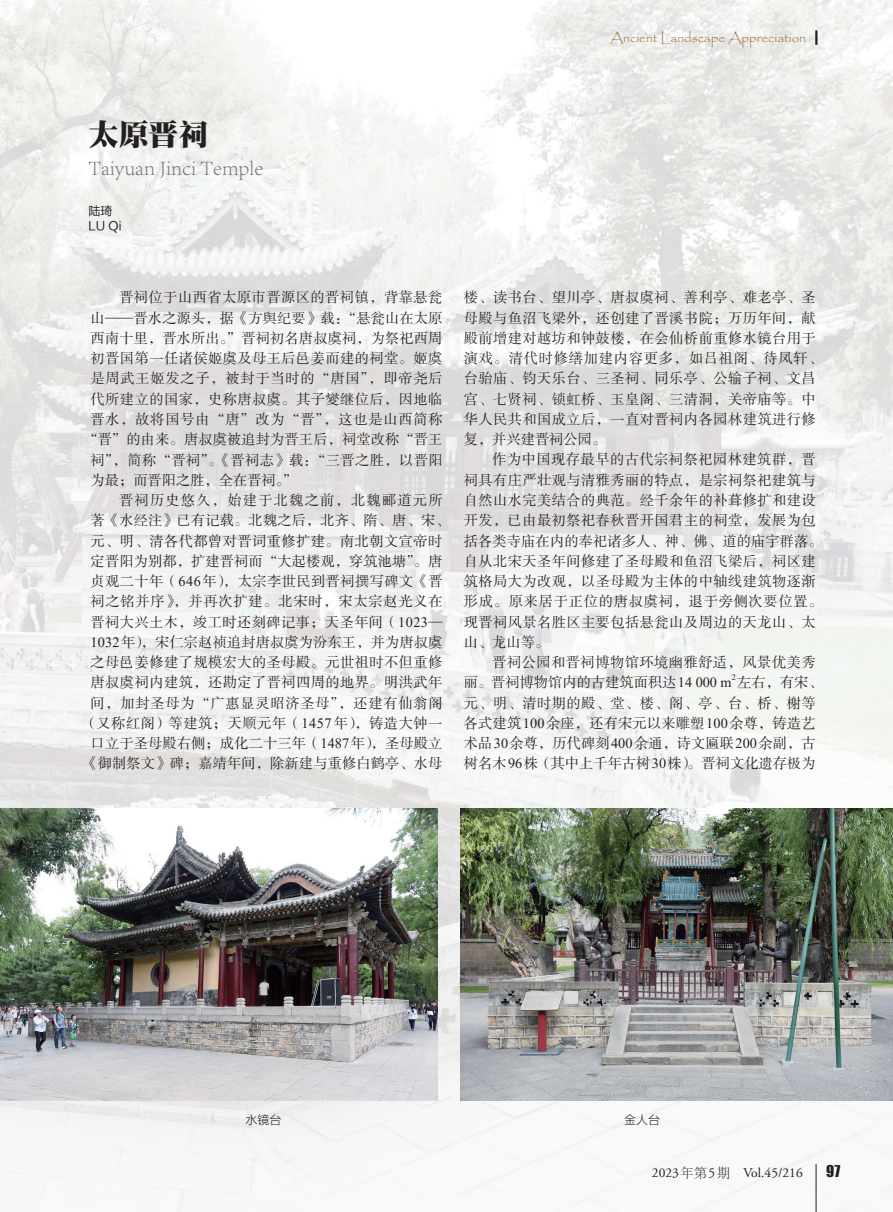
<style>
.page{position:relative;width:893px;height:1212px;background:#fff}
.page>*{position:absolute;margin:0;border:0;box-sizing:border-box;transform-origin:0 0}
.t1{font:30px "DFP Song W12";color:#231f20}
.t2{font:300 21px "Adobe Song Std";color:#797473}
.t3{font:15px "Impact";color:#231f20}
.t4{font:14.25px/20.2px "FZSSK GBK1 0";letter-spacing:.03em;color:#231f20}
.t5{font:14.25px "FZSSK GBK1 0";letter-spacing:.01em;color:#231f20}
.t6{font:14.25px "FZSSK GBK1 0";letter-spacing:.05em;color:#231f20}
.t7{font:14.25px "FZSSK GBK1 0";letter-spacing:.085em;color:#231f20}
.t8{font:14.25px "FZSSK GBK1 0";color:#231f20}
.t9{font:13.5px "Papyrus";letter-spacing:-.005em;color:#a3784c}
.t10{font:13.5px "Adobe Garamond LT";color:#231f20}
.t11{font:12px/14.4px "FZLTHK GBK1 0";color:#231f20}
.t12{font:12px "FZLTKHK GBK1 0";color:#231f20}
.t13{font:8.25px "Times New Roman";color:#231f20}
.s1{font-family:"Times New Roman"}
.s2{font-family:"Adobe Song Std";font-weight:300}
</style>
<div class="page">
<img style="left:0;top:0;width:893px;height:1212px">
<img style="left:0;top:808px;width:438px;height:292px">
<img style="left:461px;top:808px;width:432px;height:292px">
<svg style="left:815px;top:30px;width:2px;height:15px"></svg>
<hr style="left:816px;top:1164px;width:1px;height:48px;background:#231f20">
<p class="t9" style="left:610px;top:30px;width:198px">Ancient Landscape Appreciation</p>
<h1 class="t1" style="left:88px;top:119px;width:121px">太原晋祠</h1>
<h2 class="t2" style="left:88px;top:156px;width:176px">Taiyuan Jinci Temple</h2>
<p class="t11" style="left:88px;top:204px;width:35px">陆琦<br>LU Qi</p>
<p class="t4" style="left:119px;top:288px;width:325px">晋祠位于山西省太原市晋源区的晋祠镇，背靠悬瓮</p>
<p class="t5" style="left:91px;top:310px;width:353px">山——晋水之源头，据《方舆纪要》载：“悬瓮山在太原</p>
<p class="t5" style="left:91px;top:331px;width:353px">西南十里，晋水所出。”晋祠初名唐叔虞祠，为祭祀西周</p>
<p class="t4" style="left:91px;top:349px;width:353px">初晋国第一任诸侯姬虞及母王后邑姜而建的祠堂。姬虞</p>
<p class="t6" style="left:91px;top:371px;width:353px">是周武王姬发之子，被封于当时的“唐国”，即帝尧后</p>
<p class="t4" style="left:91px;top:389px;width:353px">代所建立的国家，史称唐叔虞。其子夑继位后，因地临</p>
<p class="t6" style="left:91px;top:412px;width:353px">晋水，故将国号由“唐”改为“晋”，这也是山西简称</p>
<p class="t5" style="left:84px;top:432px;width:360px">“晋”的由来。唐叔虞被追封为晋王后，祠堂改称“晋王</p>
<p class="t4" style="left:91px;top:450px;width:353px">祠”，简称“晋祠”。《晋祠志》载：“三晋之胜，以晋阳</p>
<p class="t8" style="left:91px;top:472px;width:208px">为最；而晋阳之胜，全在晋祠。”</p>
<p class="t7" style="left:119px;top:493px;width:325px">晋祠历史悠久，始建于北魏之前，北魏郦道元所</p>
<p class="t5" style="left:91px;top:513px;width:360px">著《水经注》已有记载。北魏之后，北齐、隋、唐、宋、</p>
<p class="t4" style="left:91px;top:531px;width:353px">元、明、清各代都曾对晋词重修扩建。南北朝文宣帝时</p>
<p class="t5" style="left:91px;top:553px;width:353px">定晋阳为别都，扩建晋祠而“大起楼观，穿筑池塘”。唐</p>
<p class="t4" style="left:91px;top:572px;width:353px">贞观二十年（<span class="s1">646</span>年），太宗李世民到晋祠撰写碑文《晋</p>
<p class="t6" style="left:91px;top:594px;width:353px">祠之铭并序》，并再次扩建。北宋时，宋太宗赵光义在</p>
<p class="t4" style="left:91px;top:612px;width:353px">晋祠大兴土木，竣工时还刻碑记事；天圣年间（<span class="s1">1023</span>—</p>
<p class="t5" style="left:91px;top:634px;width:353px"><span class="s1">1032</span>年），宋仁宗赵祯追封唐叔虞为汾东王，并为唐叔虞</p>
<p class="t4" style="left:91px;top:653px;width:353px">之母邑姜修建了规模宏大的圣母殿。元世祖时不但重修</p>
<p class="t4" style="left:91px;top:673px;width:353px">唐叔虞祠内建筑，还勘定了晋祠四周的地界。明洪武年</p>
<p class="t6" style="left:91px;top:695px;width:353px">间，加封圣母为“广惠显灵昭济圣母”，还建有仙翁阁</p>
<p class="t4" style="left:84px;top:713px;width:360px">（又称红阁）等建筑；天顺元年（<span class="s1">1457</span>年），铸造大钟一</p>
<p class="t5" style="left:91px;top:736px;width:353px">口立于圣母殿右侧；成化二十三年（<span class="s1">1487</span>年），圣母殿立</p>
<p class="t5" style="left:84px;top:756px;width:360px">《御制祭文》碑；嘉靖年间，除新建与重修白鹤亭、水母</p>
<p class="t4" style="left:464px;top:288px;width:361px">楼、读书台、望川亭、唐叔虞祠、善利亭、难老亭、圣母殿与鱼沼飞梁外，还创建了晋溪书院；万历年间，献殿前增建对越坊和钟鼓楼，在会仙桥前重修水镜台用于演戏。清代时修缮加建内容更多，如吕祖阁、待凤轩、台骀庙、钧天乐台、三圣祠、同乐亭、公输子祠、文昌宫、七贤祠、锁虹桥、玉皇阁、三清洞，关帝庙等。中华人民共和国成立后，一直对晋祠内各园林建筑进行修复，并兴建晋祠公园。</p>
<p class="t4" style="left:464px;top:450px;width:361px;text-indent:28px">作为中国现存最早的古代宗祠祭祀园林建筑群，晋祠具有庄严壮观与清雅秀丽的特点，是宗祠祭祀建筑与自然山水完美结合的典范。经千余年的补葺修扩和建设开发，已由最初祭祀春秋晋开国君主的祠堂，发展为包括各类寺庙在内的奉祀诸多人、神、佛、道的庙宇群落。自从北宋天圣年间修建了圣母殿和鱼沼飞梁后，祠区建筑格局大为改观，以圣母殿为主体的中轴线建筑物逐渐形成。原来居于正位的唐叔虞祠，退于旁侧次要位置。现晋祠风景名胜区主要包括悬瓮山及周边的天龙山、太山、龙山等。</p>
<p class="t4" style="left:464px;top:653px;width:360px;text-indent:28px">晋祠公园和晋祠博物馆环境幽雅舒适，风景优美秀丽。晋祠博物馆内的古建筑面积达<span class="s1">14 000 m</span> 左右，有宋、</p>
<p class="t13" style="left:732px;top:672px;width:6px">2</p>
<p class="t4" style="left:464px;top:693px;width:353px;text-align:justify">元、明、清时期的殿、堂、楼、阁、亭、台、桥、榭等各式建筑<span class="s1">100</span>余座，还有宋元以来雕塑<span class="s1">100</span>余尊，铸造艺术品<span class="s1">30</span>余尊，历代碑刻<span class="s1">400</span>余通，诗文匾联<span class="s1">200</span>余副，古树名木<span class="s1">96</span>株（其中上千年古树<span class="s1">30</span>株）。晋祠文化遗存极为</p>
<p class="t12" style="left:246px;top:1113px;width:37px">水镜台</p>
<p class="t12" style="left:624px;top:1113px;width:37px">金人台</p>
<p class="t10" style="left:652px;top:1166px;width:152px">2023<span class="s2">年第</span>5<span class="s2">期</span> Vol.45/216</p>
<p class="t3" style="left:826px;top:1160px;width:16px">97</p>
</div>
